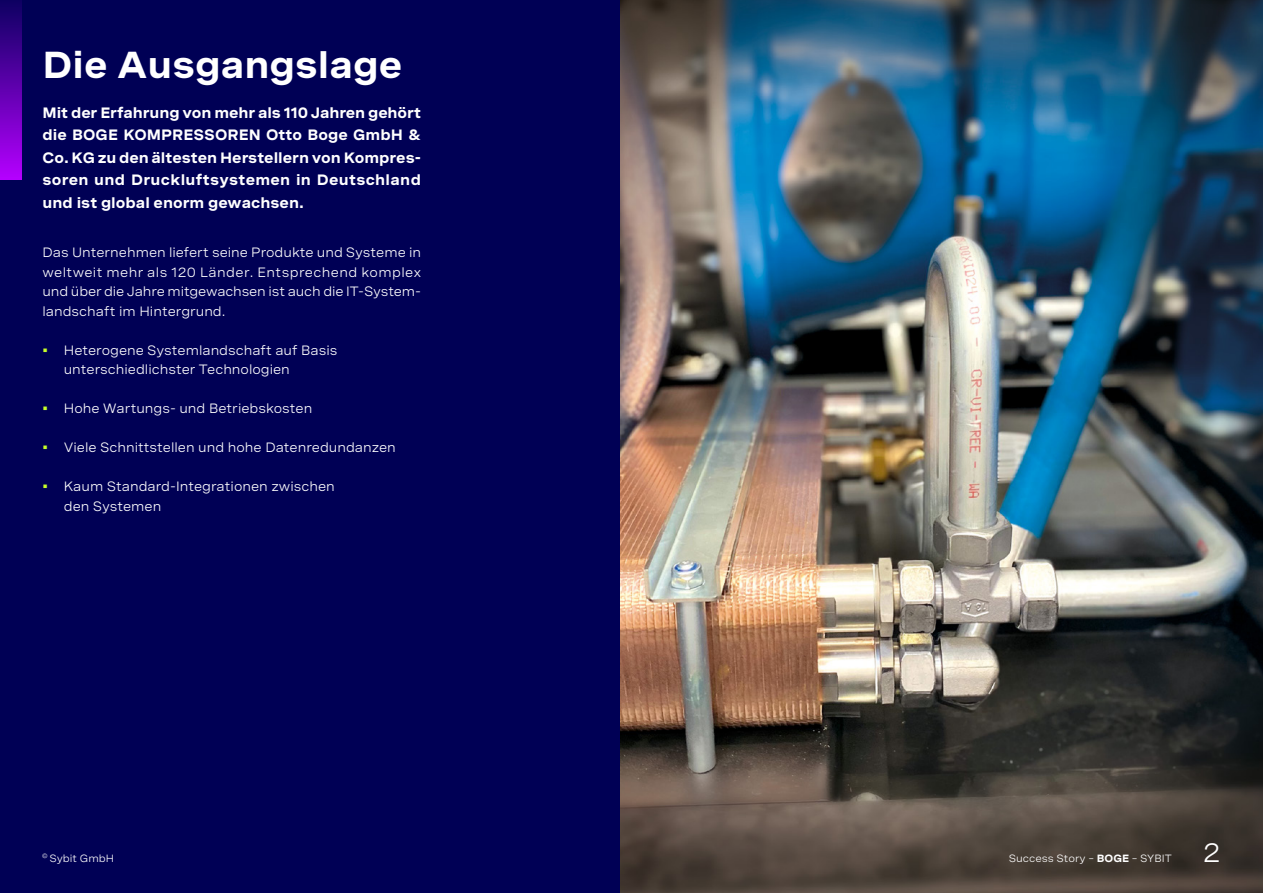
<style>
.page{position:relative;width:1263px;height:893px;background:#fff}
.page>*{position:absolute;margin:0;border:0;box-sizing:border-box;transform-origin:0 0}
.t1{font:700 37.5px "Spezia Wide";color:#fff}
.t2{font:27px "Spezia Wide";color:#fff}
.t3{font:700 15px/22.5px "Spezia Wide";color:#fff}
.t4{font:13.5px/19.5px "Spezia Wide";color:#fff}
.t5{font:10.5px "Spezia Wide";color:#fff}
.s1{font-weight:700;color:#c8ff28}
.s2{font-weight:700}
</style>
<div class="page">
<div style="left:0;top:0;width:621px;height:893px;background:#005"></div>
<img style="left:621px;top:0;width:642px;height:893px">
<div style="left:0;top:0;width:21px;height:179px;background:linear-gradient(to bottom,#0d0061,#b400fe)"></div>
<h1 class="t1" style="left:43px;top:37px;width:361px">Die Ausgangslage</h1>
<p class="t3" style="left:43px;top:101px;width:380px">Mit der Erfahrung von mehr als 110 Jahren gehört die BOGE KOMPRESSOREN Otto Boge GmbH &amp; Co. KG zu den ältesten Herstellern von Kompres&shy;soren und Druckluftsystemen in Deutschland und ist global enorm gewachsen.</p>
<p class="t4" style="left:43px;top:242px;width:380px;text-align:justify">Das Unternehmen liefert seine Produkte und Systeme in weltweit mehr als 120 Länder. Entsprechend komplex und über die Jahre mitgewachsen ist auch die IT-System&shy;landschaft im Hintergrund.</p>
<p class="t4" style="left:64px;top:340px;width:275px;text-indent:-21px"><span class="s1">•</span> Heterogene Systemlandschaft auf Basis unterschiedlichster Technologien</p>
<p class="t4" style="left:43px;top:398px;width:271px"><span class="s1">•</span> Hohe Wartungs- und Betriebskosten</p>
<p class="t4" style="left:43px;top:437px;width:355px"><span class="s1">•</span> Viele Schnittstellen und hohe Datenredundanzen</p>
<p class="t4" style="left:64px;top:476px;width:273px;text-indent:-21px"><span class="s1">•</span> Kaum Standard-Integrationen zwischen den Systemen</p>
<p class="t5" style="left:42px;top:850px;width:73px"><sup>©</sup> Sybit GmbH</p>
<p class="t5" style="left:1009px;top:850px;width:165px">Success Story – <span class="s2">BOGE</span> – SYBIT</p>
<h2 class="t2" style="left:1203px;top:832px;width:19px">2</h2>
</div>
